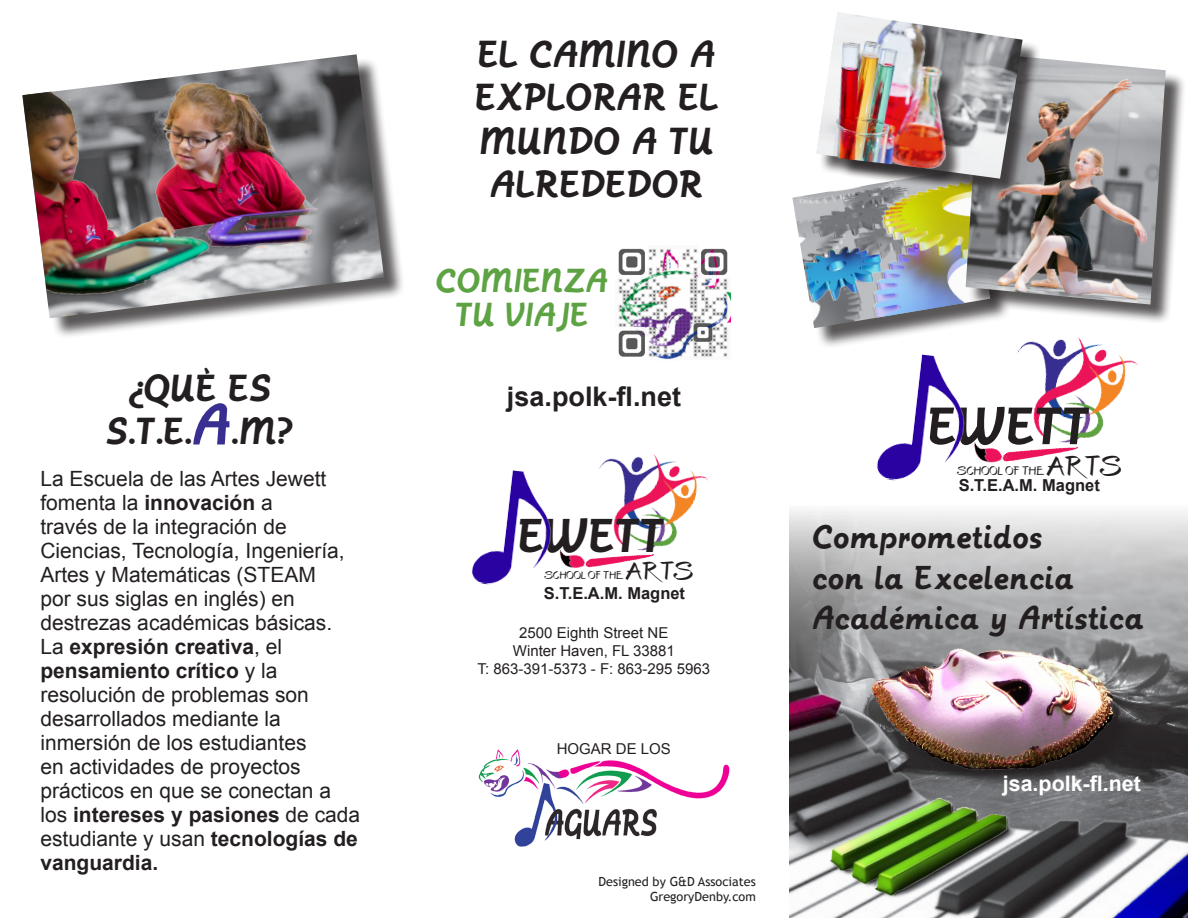
<style>
.page{position:relative;width:1188px;height:918px;background:#fff}
.page>*{position:absolute;margin:0;border:0;box-sizing:border-box;transform-origin:0 0}
.t1{font:54.3px "Postface";color:#231f20}
.t2{font:49.2px "Postface";color:#231f20}
.t3{font:39px/43.5px "Postface";color:#231f20;text-align:center}
.t4{font:34.5px/34.5px "Postface";color:#5ea343;text-align:center}
.t5{font:34.2px/40.5px "Postface";color:#231f20}
.t6{font:28.35px "Cali Brush";color:#231f20}
.t7{font:700 27px "Arial";color:#231f20}
.t8{font:25.65px "Cali Brush";color:#231f20}
.t9{font:700 21.45px "Arial";color:#fff}
.t10{font:21px/24px "Arial";color:#231f20}
.t11{font:700 16.5px "Arial";color:#231f20}
.t12{font:15px "Arial";color:#231f20}
.t13{font:12.6px "Trebuchet MS";color:#231f20}
.t14{font:12.15px "Cali Brush";color:#231f20}
.t15{font:11.1px "Cali Brush";color:#231f20}
.s1{font-size:60px;color:#392f91}
.s2{font-weight:700}
</style>
<div class="page">
<div style="left:795px;top:171px;width:216px;height:178px;background:#231f20;opacity:.75"></div>
<img style="left:794px;top:171px;width:190px;height:157px">
<img style="left:789px;top:510px;width:399px;height:131px">
<img style="left:818px;top:510px;width:362px;height:131px">
<img style="left:789px;top:641px;width:399px;height:277px">
<img style="left:1015px;top:695px;width:173px;height:223px">
<img style="left:807px;top:732px;width:226px;height:186px">
<img style="left:789px;top:684px;width:119px;height:149px">
<div style="left:25px;top:58px;width:380px;height:281px;background:#231f20;opacity:.75"></div>
<img style="left:23px;top:54px;width:361px;height:264px">
<div style="left:968px;top:56px;width:218px;height:269px;background:#231f20;opacity:.75"></div>
<img style="left:966px;top:56px;width:200px;height:249px">
<img style="left:966px;top:63px;width:199px;height:240px">
<div style="left:819px;top:15px;width:223px;height:183px;background:#231f20;opacity:.75"></div>
<img style="left:816px;top:12px;width:207px;height:167px">
<div style="left:839px;top:24px;width:124px;height:164px;background:#231f20;opacity:.75"></div>
<img style="left:817px;top:14px;width:205px;height:163px">
<img style="left:478px;top:749px;width:252px;height:98px">
<img style="left:599px;top:455px;width:109px;height:90px">
<img style="left:472px;top:470px;width:77px;height:115px">
<img style="left:595px;top:536px;width:73px;height:31px">
<img style="left:538px;top:521px;width:57px;height:64px">
<img style="left:984px;top:307px;width:174px;height:130px">
<img style="left:839px;top:347px;width:140px;height:134px">
<img style="left:1013px;top:427px;width:80px;height:34px">
<img style="left:950px;top:411px;width:63px;height:70px">
<img style="left:618px;top:248px;width:112px;height:112px">
<p class="t3" style="left:128px;top:369px;width:145px">¿QUÉ ES</p>
<p class="t3" style="left:106px;top:412px;width:189px">S.T.E.<span class="s1">A</span>.M?</p>
<p class="t10" style="left:40px;top:467px;width:321px">La Escuela de las Artes Jewett fomenta la <span class="s2">innovación</span> a<br>través de la integración de<br>Ciencias, Tecnología, Ingeniería,<br>Artes y Matemáticas (STEAM<br>por sus siglas en inglés) en destrezas académicas básicas.<br>La <span class="s2">expresión creativa</span>, el <span class="s2">pensamiento crítico</span> y la resolución de problemas son desarrollados mediante la inmersión de los estudiantes<br>en actividades de proyectos prácticos en que se conectan a los <span class="s2">intereses y pasiones</span> de cada estudiante y usan <span class="s2">tecnologías de vanguardia.</span></p>
<p class="t3" style="left:475px;top:35px;width:245px">EL CAMINO A<br>EXPLORAR EL<br>MUNDO A TU<br>ALREDEDOR</p>
<p class="t4" style="left:436px;top:265px;width:174px">COMIENZA<br>TU VIAJE</p>
<p class="t7" style="left:507px;top:377px;width:176px">jsa.polk-fl.net</p>
<p class="t2" style="left:518px;top:514px;width:148px">EWETT</p>
<p class="t15" style="left:545px;top:569px;width:80px">SCHOOL OF THE</p>
<p class="t8" style="left:625px;top:556px;width:70px">ARTS</p>
<p class="t11" style="left:544px;top:582px;width:143px">S.T.E.A.M. Magnet</p>
<p class="t12" style="left:519px;top:622px;width:151px">2500 Eighth Street NE</p>
<p class="t12" style="left:513px;top:640px;width:164px">Winter Haven, FL 33881</p>
<p class="t12" style="left:478px;top:658px;width:234px">T: 863-391-5373 - F: 863-295 5963</p>
<p class="t12" style="left:557px;top:738px;width:116px">HOGAR DE LOS</p>
<p class="t13" style="left:598px;top:874px;width:159px">Designed by G&amp;D Associates</p>
<p class="t13" style="left:650px;top:889px;width:107px">GregoryDenby.com</p>
<p class="t1" style="left:928px;top:403px;width:163px">EWETT</p>
<p class="t14" style="left:957px;top:463px;width:88px">SCHOOL OF THE</p>
<p class="t6" style="left:1047px;top:449px;width:77px">ARTS</p>
<p class="t11" style="left:959px;top:473px;width:143px">S.T.E.A.M. Magnet</p>
<p class="t5" style="left:812px;top:519px;width:334px">Comprometidos<br>con la Excelencia<br>Académica y Artística</p>
<p class="t9" style="left:1003px;top:769px;width:139px">jsa.polk-fl.net</p>
</div>
